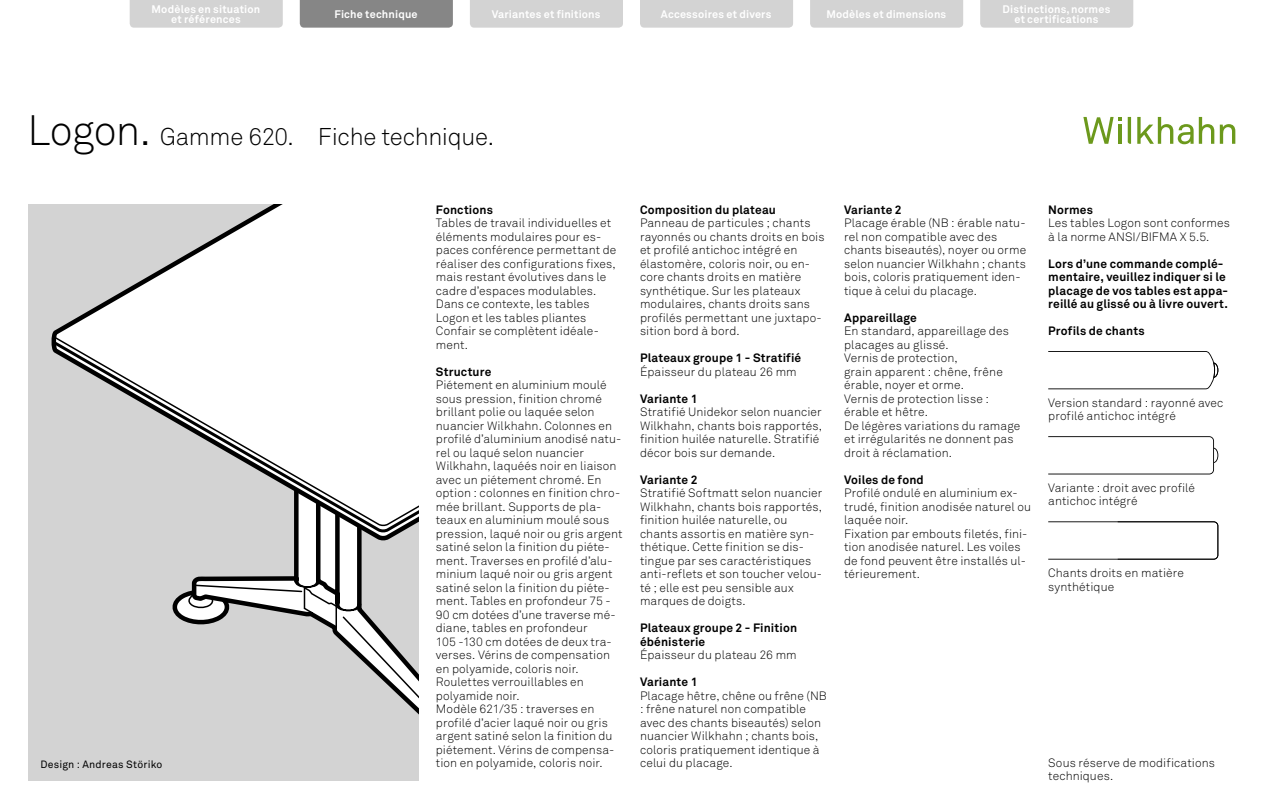
<style>
.page{position:relative;width:1263px;height:808px;background:#fff}
.page>*{position:absolute;margin:0;border:0;box-sizing:border-box;transform-origin:0 0}
.t1{font:300 24px "Akkurat Pro";letter-spacing:-.015em;color:#000}
.t2{font:300 12px/13.5px "Akkurat Pro";letter-spacing:.01em;color:#000}
.t3{font:700 12px/13.5px "Akkurat Pro";letter-spacing:.015em;color:#000}
.t4{font:700 10.8px/10.5px "Akkurat Pro";letter-spacing:.015em;color:#fff;text-align:center}
.t5{font:10.5px "Akkurat Pro";letter-spacing:.02em;color:#000}
.s1{font-size:42px}
</style>
<div class="page">
<div style="left:28px;top:204px;width:390px;height:576px;background:#d3d3d3"></div>
<svg style="left:172px;top:545px;width:246px;height:169px"></svg>
<svg style="left:51px;top:336px;width:345px;height:209px"></svg>
<svg style="left:52px;top:204px;width:366px;height:331px"></svg>
<div style="left:130px;top:0;width:153px;height:28px;background:#d3d3d3"></div>
<div style="left:470px;top:0;width:153px;height:28px;background:#d3d3d3"></div>
<div style="left:810px;top:0;width:153px;height:28px;background:#d3d3d3"></div>
<div style="left:980px;top:0;width:153px;height:28px;background:#d3d3d3"></div>
<div style="left:640px;top:0;width:153px;height:28px;background:#d3d3d3"></div>
<div style="left:300px;top:0;width:153px;height:28px;background:#868686"></div>
<svg style="left:1048px;top:351px;width:170px;height:38px"></svg>
<svg style="left:1048px;top:436px;width:170px;height:38px"></svg>
<svg style="left:1048px;top:521px;width:170px;height:39px"></svg>
<svg style="left:1083px;top:117px;width:39px;height:27px"></svg>
<hr style="left:1118px;top:125px;width:3px;height:19px;background:#6c991c">
<svg style="left:1128px;top:117px;width:3px;height:27px"></svg>
<svg style="left:1137px;top:117px;width:56px;height:27px"></svg>
<svg style="left:1199px;top:117px;width:15px;height:27px"></svg>
<svg style="left:1220px;top:124px;width:15px;height:20px"></svg>
<p class="t4" style="left:152px;top:4px;width:110px">Modèles en situation et références</p>
<p class="t4" style="left:492px;top:9px;width:110px">Variantes et finitions</p>
<p class="t4" style="left:826px;top:9px;width:121px">Modèles et dimensions</p>
<p class="t4" style="left:1002px;top:4px;width:109px">Distinctions,normes et certifications</p>
<p class="t4" style="left:334px;top:9px;width:85px">Fiche technique</p>
<p class="t4" style="left:661px;top:9px;width:112px">Accessoires et divers</p>
<h1 class="t1" style="left:28px;top:122px;width:468px"><span class="s1">Logon.</span> Gamme 620. Fiche technique.</h1>
<p class="t3" style="left:640px;top:202px;width:137px">Composition du plateau</p>
<p class="t2" style="left:640px;top:216px;width:186px">Panneau de particules ; chants rayonnés ou chants droits en bois et profilé antichoc intégré en élastomère, coloris noir, ou en&shy;core chants droits en matière synthétique. Sur les plateaux modulaires, chants droits sans profilés permettant une juxtapo&shy;sition bord à bord.</p>
<p class="t3" style="left:640px;top:351px;width:163px">Plateaux groupe 1 - Stratifié</p>
<p class="t2" style="left:640px;top:365px;width:158px">Épaisseur du plateau 26 mm</p>
<p class="t3" style="left:640px;top:391px;width:59px">Variante 1</p>
<p class="t2" style="left:640px;top:405px;width:184px">Stratifié Unidekor selon nuancier Wilkhahn, chants bois rapportés, finition huilée naturelle. Stratifié décor bois sur demande.</p>
<p class="t3" style="left:640px;top:472px;width:59px">Variante 2</p>
<p class="t2" style="left:640px;top:486px;width:184px">Stratifié Softmatt selon nuancier<br>Wilkhahn, chants bois rapportés, finition huilée naturelle, ou chants assortis en matière syn&shy;thétique. Cette finition se dis&shy;tingue par ses caractéristiques anti-reflets et son toucher velou&shy;té ; elle est peu sensible aux marques de doigts.</p>
<p class="t3" style="left:640px;top:621px;width:159px">Plateaux groupe 2 - Finition ébénisterie</p>
<p class="t2" style="left:640px;top:648px;width:158px">Épaisseur du plateau 26 mm</p>
<p class="t3" style="left:640px;top:675px;width:59px">Variante 1</p>
<p class="t2" style="left:640px;top:689px;width:188px">Placage hêtre, chêne ou frêne (NB : frêne naturel non compatible avec des chants biseautés) selon nuancier Wilkhahn ; chants bois, coloris pratiquement identique à celui du placage.</p>
<p class="t3" style="left:436px;top:202px;width:59px">Fonctions</p>
<p class="t2" style="left:436px;top:216px;width:182px">Tables de travail individuelles et éléments modulaires pour es&shy;paces conférence permettant de réaliser des configurations fixes, mais restant évolutives dans le cadre d’espaces modulables.<br>Dans ce contexte, les tables<br>Logon et les tables pliantes<br>Confair se complètent idéale&shy;ment.</p>
<p class="t3" style="left:436px;top:364px;width:57px">Structure</p>
<p class="t2" style="left:436px;top:378px;width:188px">Piétement en aluminium moulé sous pression, finition chromé brillant polie ou laquée selon nuancier Wilkhahn. Colonnes en profilé d’aluminium anodisé natu&shy;rel ou laqué selon nuancier<br>Wilkhahn, laquéés noir en liaison avec un piétement chromé. En option : colonnes en finition chro&shy;mée brillant. Supports de pla&shy;teaux en aluminium moulé sous pression, laqué noir ou gris argent satiné selon la finition du piéte&shy;ment. Traverses en profilé d’alu&shy;minium laqué noir ou gris argent satiné selon la finition du piéte&shy;ment. Tables en profondeur 75 -<br>90 cm dotées d’une traverse mé&shy;diane, tables en profondeur<br>105 -130 cm dotées de deux tra&shy;verses. Vérins de compensation en polyamide, coloris noir.<br>Roulettes verrouillables en polyamide noir.<br>Modèle 621/35 : traverses en profilé d’acier laqué noir ou gris argent satiné selon la finition du piétement. Vérins de compensa&shy;tion en polyamide, coloris noir.</p>
<p class="t3" style="left:844px;top:202px;width:59px">Variante 2</p>
<p class="t2" style="left:844px;top:216px;width:184px">Placage érable (NB : érable natu&shy;rel non compatible avec des chants biseautés), noyer ou orme selon nuancier Wilkhahn ; chants bois, coloris pratiquement iden&shy;tique à celui du placage.</p>
<p class="t3" style="left:844px;top:310px;width:74px">Appareillage</p>
<p class="t2" style="left:844px;top:324px;width:178px">En standard, appareillage des placages au glissé.<br>Vernis de protection,<br>grain apparent : chêne, frêne érable, noyer et orme.<br>Vernis de protection lisse : érable et hêtre.<br>De légères variations du ramage et irrégularités ne donnent pas droit à réclamation.</p>
<p class="t3" style="left:844px;top:472px;width:81px">Voiles de fond</p>
<p class="t2" style="left:844px;top:486px;width:188px">Profilé ondulé en aluminium ex&shy;trudé, finition anodisée naturel ou laquée noir.<br>Fixation par embouts filetés, fini&shy;tion anodisée naturel. Les voiles de fond peuvent être installés ul&shy;térieurement.</p>
<p class="t3" style="left:1048px;top:202px;width:46px">Normes</p>
<p class="t2" style="left:1048px;top:216px;width:183px">Les tables Logon sont conformes à la norme ANSI/BIFMA X 5.5.</p>
<p class="t3" style="left:1048px;top:256px;width:181px">Lors d’une commande complé&shy;mentaire, veuillez indiquer si le placage de vos tables est appa&shy;reillé au glissé ou à livre ouvert.</p>
<p class="t3" style="left:1048px;top:324px;width:98px">Profils de chants</p>
<p class="t2" style="left:1048px;top:396px;width:177px">Version standard : rayonné avec profilé antichoc intégré</p>
<p class="t2" style="left:1048px;top:481px;width:148px">Variante : droit avec profilé antichoc intégré</p>
<p class="t2" style="left:1048px;top:566px;width:137px">Chants droits en matière synthétique</p>
<p class="t5" style="left:40px;top:758px;width:123px">Design : Andreas Störiko</p>
<p class="t2" style="left:1048px;top:756px;width:168px">Sous réserve de modifications techniques.</p>
</div>
